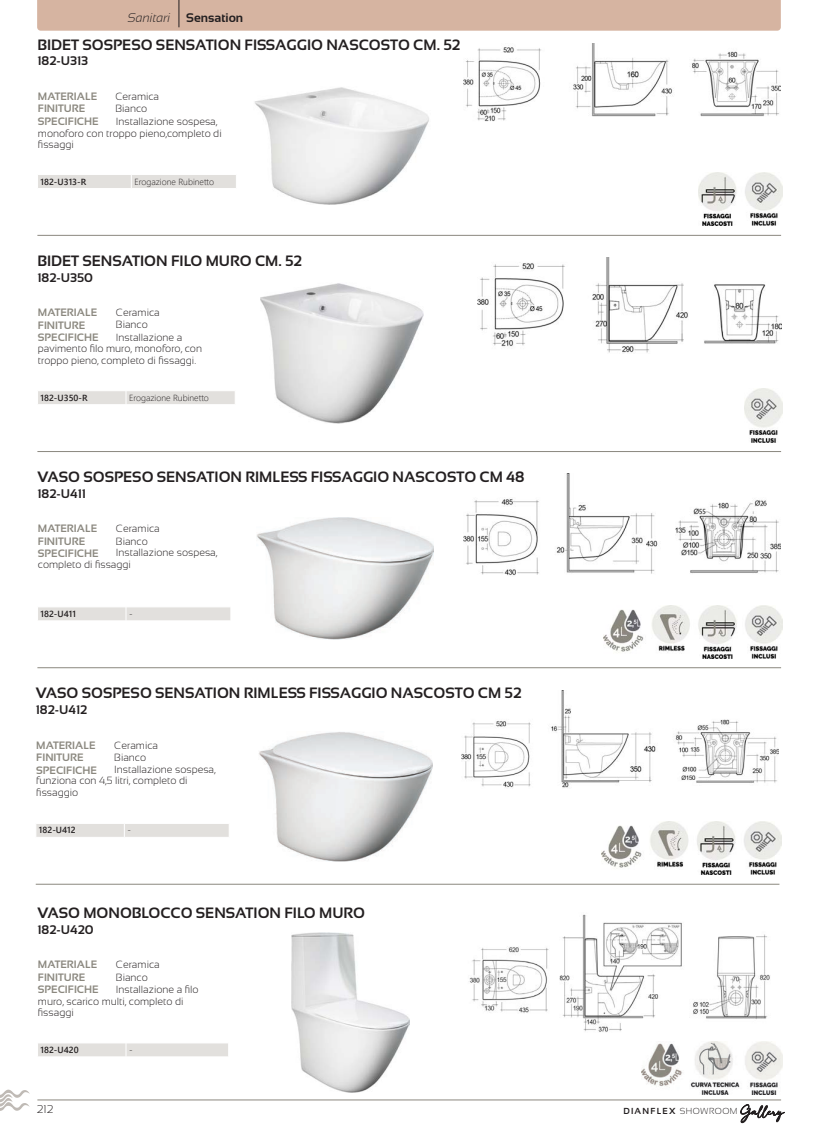
<style>
.page{position:relative;width:818px;height:1137px;background:#fff}
.page>*{position:absolute;margin:0;border:0;box-sizing:border-box;transform-origin:0 0}
.t1{font:700 15px "Sansation";color:#231f20}
.t2{font:700 12.5px "Sansation";color:#231f20}
.t3{font:italic 300 12.5px "Sansation";color:#231f20}
.t4{font:300 11.25px "Sansation";color:#231f20}
.t5{font:700 10.75px/12.5px "Sansation";color:#8b887f}
.t6{font:300 10.38px/12.5px "Sansation";color:#231f20}
.t7{font:8.88px "Webly Sleek UI Semibold";color:#231f20}
.t8{font:8.88px "Webly Sleek UI Light";color:#231f20}
.t9{font:700 8.75px "Sansation";letter-spacing:.14em;color:#231f20}
.s1{font-weight:300}
.s2{font-family:"adelia";font-weight:400}
</style>
<div class="page">
<hr style="left:37px;top:1100px;width:744px;height:1px;background:#8b887f">
<div style="left:37px;top:0;width:744px;height:31px;background:#d6b4a1"></div>
<svg style="left:0;top:1089px;width:30px;height:22px"></svg>
<hr style="left:37px;top:235px;width:744px;height:1px;background:#8b887f">
<img style="left:254px;top:87px;width:175px;height:118px">
<img style="left:463px;top:44px;width:317px;height:78px">
<div style="left:38px;top:175px;width:198px;height:13px;background:#e2e0dd"></div>
<img style="left:698px;top:173px;width:85px;height:53px">
<hr style="left:37px;top:451px;width:744px;height:1px;background:#8b887f">
<img style="left:260px;top:283px;width:163px;height:140px">
<img style="left:477px;top:258px;width:304px;height:95px">
<div style="left:38px;top:391px;width:197px;height:13px;background:#e2e0dd"></div>
<img style="left:744px;top:389px;width:39px;height:53px">
<hr style="left:37px;top:667px;width:744px;height:1px;background:#8b887f">
<img style="left:257px;top:517px;width:177px;height:123px">
<img style="left:463px;top:474px;width:317px;height:102px">
<svg style="left:38px;top:607px;width:193px;height:14px"></svg>
<img style="left:603px;top:605px;width:180px;height:53px">
<img style="left:291px;top:932px;width:119px;height:160px">
<img style="left:469px;top:914px;width:301px;height:118px">
<svg style="left:38px;top:1043px;width:190px;height:13px"></svg>
<img style="left:641px;top:1041px;width:142px;height:53px">
<hr style="left:36px;top:884px;width:743px;height:1px;background:#8b887f">
<img style="left:259px;top:732px;width:173px;height:129px">
<img style="left:462px;top:690px;width:317px;height:98px">
<div style="left:36px;top:824px;width:193px;height:13px;background:#e2e0dd"></div>
<img style="left:601px;top:821px;width:180px;height:54px">
<p class="t3" style="left:128px;top:11px;width:44px">Sanitari</p>
<p class="t2" style="left:186px;top:11px;width:58px">Sensation</p>
<h1 class="t1" style="left:37px;top:36px;width:425px">BIDET SOSPESO SENSATION FISSAGGIO NASCOSTO CM. 52</h1>
<p class="t2" style="left:37px;top:54px;width:52px">182-U313</p>
<p class="t6" style="left:115px;top:90px;width:104px">Ceramica<br>Bianco<br>Installazione sospesa,</p>
<p class="t6" style="left:38px;top:127px;width:185px;line-height:11.5px">monoforo con troppo pieno,completo di fissaggi</p>
<p class="t5" style="left:38px;top:90px;width:62px">MATERIALE<br>FINITURE<br>SPECIFICHE</p>
<p class="t7" style="left:41px;top:175px;width:47px">182-U313-R</p>
<p class="t8" style="left:134px;top:175px;width:81px">Erogazione Rubinetto</p>
<h1 class="t1" style="left:37px;top:252px;width:266px">BIDET SENSATION FILO MURO CM. 52</h1>
<p class="t2" style="left:37px;top:270px;width:57px">182-U350</p>
<p class="t6" style="left:116px;top:306px;width:68px">Ceramica<br>Bianco<br>Installazione a</p>
<p class="t6" style="left:38px;top:343px;width:166px;line-height:11.5px">pavimento filo muro, monoforo, con troppo pieno, completo di fissaggi.</p>
<p class="t5" style="left:38px;top:306px;width:62px">MATERIALE<br>FINITURE<br>SPECIFICHE</p>
<p class="t7" style="left:41px;top:391px;width:48px">182-U350-R</p>
<p class="t8" style="left:129px;top:391px;width:81px">Erogazione Rubinetto</p>
<h1 class="t1" style="left:37px;top:468px;width:489px">VASO SOSPESO SENSATION RIMLESS FISSAGGIO NASCOSTO CM 48</h1>
<p class="t2" style="left:37px;top:486px;width:50px">182-U411</p>
<p class="t6" style="left:116px;top:522px;width:45px">Ceramica</p>
<p class="t6" style="left:116px;top:535px;width:33px">Bianco</p>
<p class="t6" style="left:116px;top:546px;width:103px">Installazione sospesa,</p>
<p class="t6" style="left:38px;top:558px;width:95px">completo di fissaggi</p>
<p class="t5" style="left:38px;top:522px;width:62px">MATERIALE<br>FINITURE<br>SPECIFICHE</p>
<p class="t7" style="left:41px;top:607px;width:37px">182-U411</p>
<p class="t8" style="left:129px;top:607px;width:5px">-</p>
<h1 class="t1" style="left:36px;top:685px;width:487px">VASO SOSPESO SENSATION RIMLESS FISSAGGIO NASCOSTO CM 52</h1>
<p class="t2" style="left:36px;top:703px;width:53px">182-U412</p>
<p class="t6" style="left:114px;top:739px;width:45px">Ceramica</p>
<p class="t6" style="left:114px;top:751px;width:33px">Bianco</p>
<p class="t6" style="left:114px;top:763px;width:103px">Installazione sospesa,</p>
<p class="t6" style="left:36px;top:774px;width:153px">funziona con 4,5 litri, completo di</p>
<p class="t6" style="left:36px;top:786px;width:43px">fissaggio</p>
<p class="t5" style="left:36px;top:739px;width:62px">MATERIALE<br>FINITURE<br>SPECIFICHE</p>
<p class="t7" style="left:39px;top:823px;width:38px">182-U412</p>
<p class="t8" style="left:127px;top:823px;width:5px">-</p>
<h1 class="t1" style="left:37px;top:904px;width:329px">VASO MONOBLOCCO SENSATION FILO MURO</h1>
<p class="t2" style="left:37px;top:922px;width:58px">182-U420</p>
<p class="t6" style="left:116px;top:958px;width:84px">Ceramica<br>Bianco<br>Installazione a filo</p>
<p class="t6" style="left:38px;top:995px;width:147px;line-height:11.5px">muro, scarico multi, completo di fissaggi</p>
<p class="t5" style="left:38px;top:958px;width:62px">MATERIALE<br>FINITURE<br>SPECIFICHE</p>
<p class="t7" style="left:41px;top:1043px;width:40px">182-U420</p>
<p class="t8" style="left:129px;top:1043px;width:5px">-</p>
<p class="t4" style="left:37px;top:1102px;width:18px">212</p>
<p class="t9" style="left:623px;top:1106px;width:162px">DIANFLEX <span class="s1">SHOWROOM</span> <span class="s2">Gallery</span></p>
</div>
